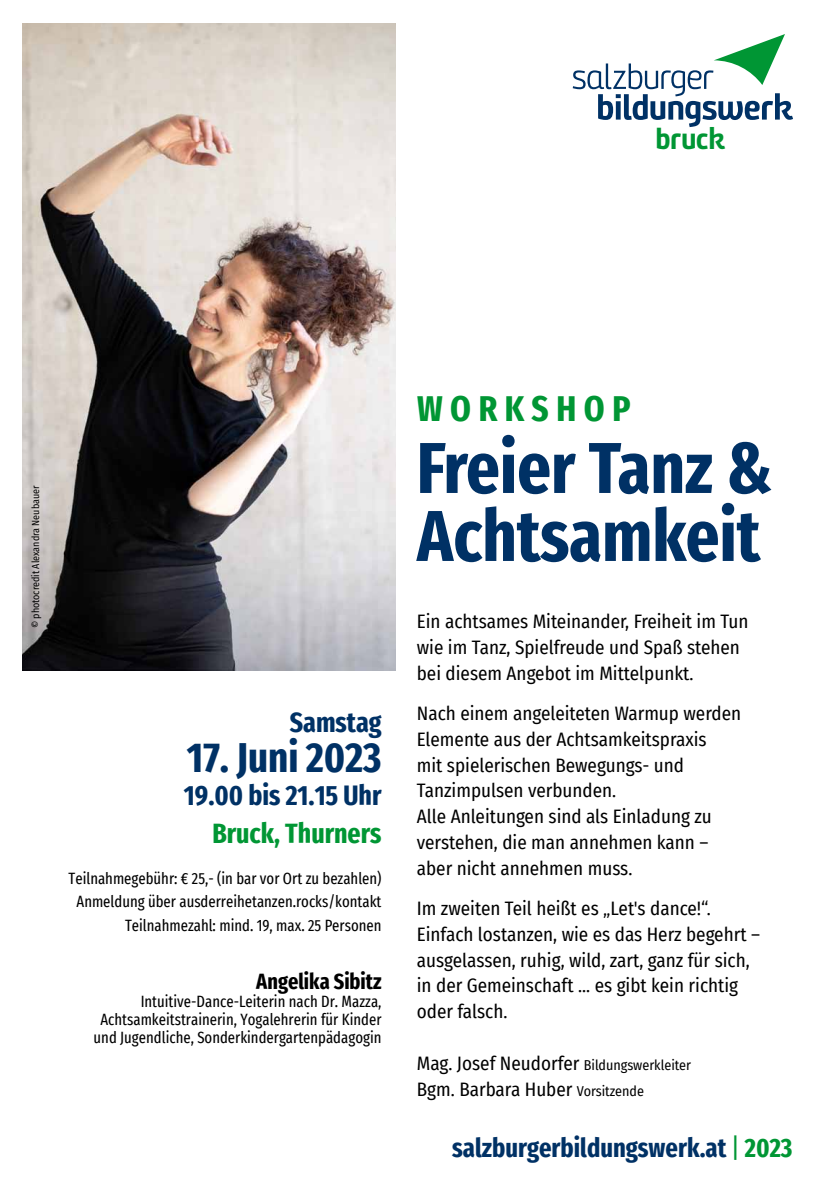
<style>
.page{position:relative;width:840px;height:1191px;background:#fff}
.page>*{position:absolute;margin:0;border:0;box-sizing:border-box;transform-origin:0 0}
.t1{font:700 extra-condensed 72px/68px "Fira Sans";color:#003165}
.t2{font:700 extra-condensed 42px "Fira Sans";color:#003165}
.t3{font:700 extra-condensed 36px "Fira Sans";letter-spacing:.21em;color:#009634}
.t4{font:700 30.6px "Bunday Clean";color:#009634}
.t5{font:700 extra-condensed 28px "Fira Sans";color:#003165}
.t6{font:700 extra-condensed 28px "Fira Sans";color:#009634}
.t7{font:700 extra-condensed 26.6px "Fira Sans";color:#003165}
.t8{font:700 extra-condensed 22px "Fira Sans";color:#000}
.t9{font:19px/25.8px "Fira Sans Condensed";color:#000}
.t10{font:extra-condensed 16px/23.6px "Fira Sans";color:#000;text-align:right}
.t11{font:10px "Fira Sans Condensed";color:#000}
.s1{font-family:"Bunday Sans Bold Up";font-weight:400}
.s2{font-size:14px}
.s3{font-weight:400;color:#009634}
.s4{color:#009634}
</style>
<div class="page">
<img style="left:23px;top:23px;width:372px;height:647px">
<svg style="left:572px;top:34px;width:220px;height:93px"></svg>
<h3 class="t4" style="left:654px;top:118px;width:71px">bruc<span class="s1">k</span></h3>
<p class="t11" style="left:28px;top:628px;width:144px;rotate:-90deg">© photocredit Alexandra Neubauer</p>
<h3 class="t5" style="left:290px;top:699px;width:93px">Samstag</h3>
<h2 class="t2" style="left:187px;top:723px;width:196px">17. Juni 2023</h2>
<h3 class="t5" style="left:184px;top:771px;width:199px">19.00 bis 21.15 Uhr</h3>
<h3 class="t6" style="left:212px;top:810px;width:170px">Bruck, Thurners</h3>
<p class="t10" style="left:69px;top:865px;width:314px">Teilnahmegebühr: € 25,- (in bar vor Ort zu bezahlen)<br>Anmeldung über ausderreihetanzen.rocks/kontakt<br>Teilnahmezahl: mind. 19, max. 25 Personen</p>
<p class="t8" style="left:256px;top:962px;width:127px">Angelika Sibitz</p>
<p class="t10" style="left:94px;top:991px;width:289px;line-height:18px">Intuitive-Dance-Leiterin nach Dr. Mazza,<br>Achtsamkeitstrainerin, Yogalehrerin für Kinder und Jugendliche, Sonderkindergartenpädagogin</p>
<h3 class="t3" style="left:417px;top:378px;width:215px">Workshop</h3>
<h1 class="t1" style="left:416px;top:429px;width:356px">Freier Tanz &amp;<br>Achtsamkeit</h1>
<p class="t9" style="left:416px;top:608px;width:333px">Ein achtsames Miteinander, Freiheit im Tun wie im Tanz, Spielfreude und Spaß stehen bei diesem Angebot im Mittelpunkt.</p>
<p class="t9" style="left:416px;top:700px;width:325px">Nach einem angeleiteten Warmup werden Elemente aus der Achtsamkeitspraxis<br>mit spielerischen Bewegungs- und Tanzimpulsen verbunden.<br>Alle Anleitungen sind als Einladung zu verstehen, die man annehmen kann – aber nicht annehmen muss.</p>
<p class="t9" style="left:416px;top:895px;width:344px">Im zweiten Teil heißt es „Let's dance!“.<br>Einfach lostanzen, wie es das Herz begehrt – ausgelassen, ruhig, wild, zart, ganz für sich, in der Gemeinschaft ... es gibt kein richtig oder falsch.</p>
<p class="t9" style="left:416px;top:1049px;width:275px">Mag. Josef Neudorfer <span class="s2">Bildungswerkleiter<br></span>Bgm. Barbara Huber <span class="s2">Vorsitzende</span></p>
<h3 class="t7" style="left:452px;top:1125px;width:341px">salzburgerbildungswerk.at <span class="s3">|</span> <span class="s4">2023</span></h3>
</div>
